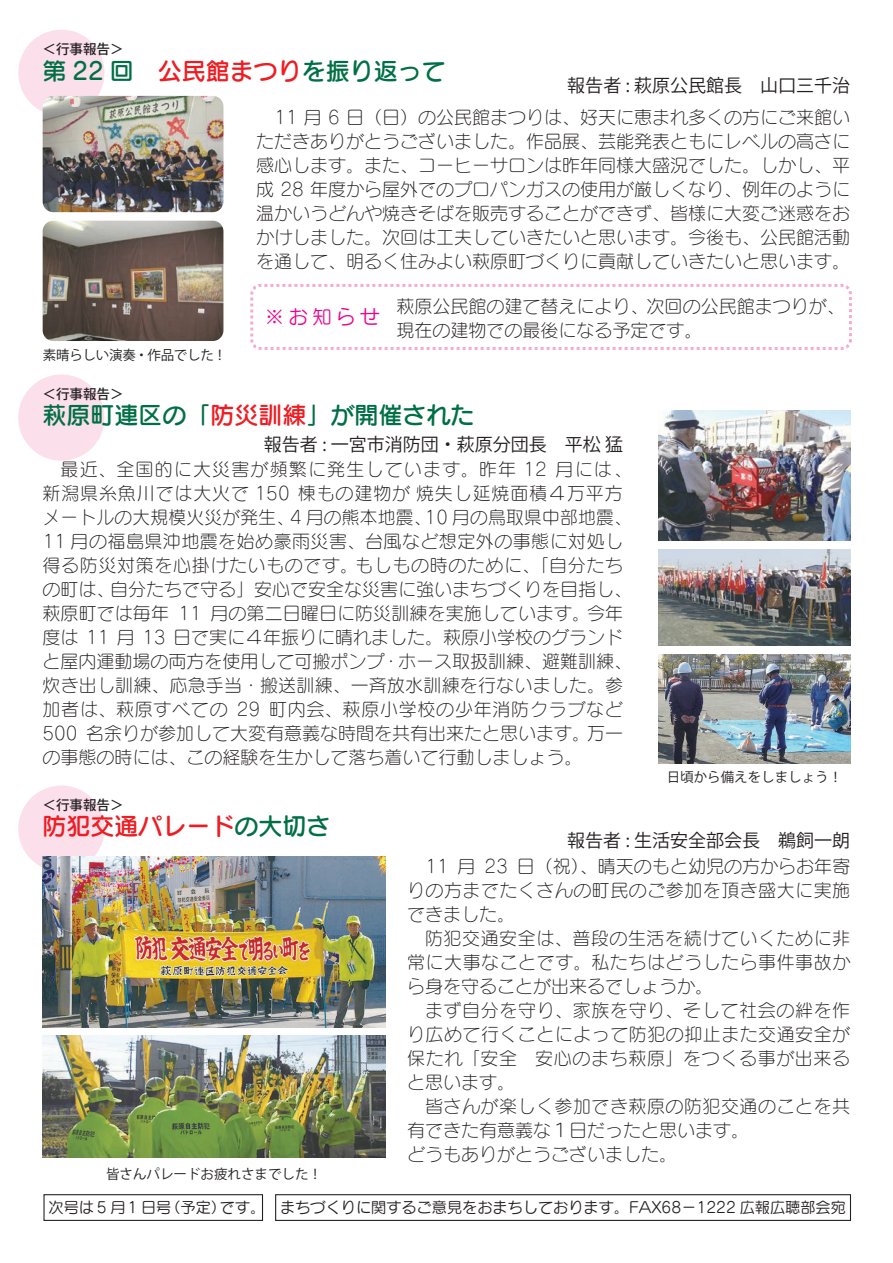
<style>
.page{position:relative;width:893px;height:1263px;background:#fff}
.page>*{position:absolute;margin:0;border:0;box-sizing:border-box;transform-origin:0 0}
.t1{font:24px "Seurat Pro DB";color:#016f45}
.t2{font:24px "Seurat Pro DB";color:#ee1d23}
.t3{font:19.5px "Seurat Pro M";color:#ed028c}
.t4{font:18px/24px "Seurat Pro L";letter-spacing:.01em;color:#231f20}
.t5{font:18px "Koz Go Pr 6 N";color:#231f20}
.t6{font:15.15px "Seurat Pro M";color:#231f20}
.t7{font:13.5px "Koz Go Pr 6 N";color:#231f20}
.t8{font:500 13.5px "Koz Go Pr 6 N";color:#231f20}
.t9{font:13.5px "Koz Go Pr 6 N";letter-spacing:-.02em;color:#231f20}
.s1{color:#ee1d23}
.s2{color:#016f45}
</style>
<div class="page">
<img style="left:43px;top:1036px;width:343px;height:121px">
<div style="left:250px;top:284px;width:602px;height:66px;border:3px dashed #f5adce;border-radius:9px"></div>
<div style="left:18px;top:30px;width:87px;height:86px;background:#fbdfeb;border-radius:50%"></div>
<div style="left:275px;top:1194px;width:576px;height:27px;border:1px solid #231f20"></div>
<div style="left:43px;top:1194px;width:220px;height:27px;border:1px solid #231f20"></div>
<div style="left:18px;top:374px;width:87px;height:87px;background:#fbdfeb;border-radius:50%"></div>
<div style="left:18px;top:785px;width:87px;height:87px;background:#fbdfeb;border-radius:50%"></div>
<img style="left:43px;top:96px;width:180px;height:116px">
<img style="left:43px;top:221px;width:180px;height:120px">
<img style="left:659px;top:411px;width:191px;height:130px">
<img style="left:659px;top:549px;width:191px;height:97px">
<img style="left:659px;top:654px;width:191px;height:109px">
<img style="left:43px;top:857px;width:343px;height:170px">
<p class="t8" style="left:43px;top:41px;width:82px">＜行事報告＞</p>
<h1 class="t1" style="left:43px;top:55px;width:405px">第 22 回　<span class="s1">公民館まつり</span>を振り返って</h1>
<p class="t5" style="left:567px;top:75px;width:284px">報告者 : 萩原公民館長　山口三千治</p>
<p class="t9" style="left:43px;top:347px;width:185px">素晴らしい演奏・作品でした！</p>
<p class="t8" style="left:43px;top:386px;width:82px">＜行事報告＞</p>
<p class="t4" style="left:256px;top:105px;width:596px;text-align:justify">　11 月 6 日（日）の公民館まつりは、好天に恵まれ多くの方にご来館いただきありがとうございました。作品展、芸能発表ともにレベルの高さに感心します。また、コーヒーサロンは昨年同様大盛況でした。しかし、平成 28 年度から屋外でのプロパンガスの使用が厳しくなり、例年のように温かいうどんや焼きそばを販売することができず、皆様に大変ご迷惑をおかけしました。次回は工夫していきたいと思います。今後も、公民館活動を通して、明るく住みよい萩原町づくりに貢献していきたいと思います。</p>
<p class="t4" style="left:396px;top:294px;width:450px">萩原公民館の建て替えにより、次回の公民館まつりが、現在の建物での最後になる予定です。</p>
<p class="t3" style="left:265px;top:304px;width:116px">※お知らせ</p>
<h1 class="t1" style="left:43px;top:399px;width:434px">萩原町連区の「<span class="s1">防災訓練</span>」が開催された</h1>
<p class="t5" style="left:264px;top:434px;width:361px">報告者 : 一宮市消防団・萩原分団長　平松 猛</p>
<p class="t4" style="left:43px;top:457px;width:591px;text-indent:18px">最近、全国的に大災害が頻繁に発生しています。昨年 12 月には、新潟県糸魚川では大火で 150 棟もの建物が 焼失し延焼面積４万平方メートルの大規模火災が発生、4 月の熊本地震、10 月の鳥取県中部地震、11 月の福島県沖地震を始め豪雨災害、台風など想定外の事態に対処し得る防災対策を心掛けたいものです。もしもの時のために、「自分たちの町は、自分たちで守る」安心で安全な災害に強いまちづくりを目指し、萩原町では毎年 11 月の第二日曜日に防災訓練を実施しています。今年度は 11 月 13 日で実に４年振りに晴れました。萩原小学校のグランドと屋内運動場の両方を使用して可搬ポンプ・ホース取扱訓練、避難訓練、炊き出し訓練、応急手当・搬送訓練、一斉放水訓練を行ないました。参加者は、萩原すべての 29 町内会、萩原小学校の少年消防クラブなど500 名余りが参加して大変有意義な時間を共有出来たと思います。万一の事態の時には、この経験を生かして落ち着いて行動しましょう。</p>
<p class="t8" style="left:43px;top:797px;width:82px">＜行事報告＞</p>
<p class="t7" style="left:667px;top:769px;width:177px">日頃から備えをしましょう！</p>
<h1 class="t2" style="left:43px;top:810px;width:290px">防犯交通パレード<span class="s2">の大切さ</span></h1>
<p class="t7" style="left:106px;top:1167px;width:217px">皆さんパレードお疲れさまでした！</p>
<p class="t5" style="left:567px;top:830px;width:284px">報告者 : 生活安全部会長　鵜飼一朗</p>
<p class="t4" style="left:407px;top:853px;width:445px">　11 月 23 日（祝）、晴天のもと幼児の方からお年寄りの方までたくさんの町民のご参加を頂き盛大に実施できました。<br>　防犯交通安全は、普段の生活を続けていくために非常に大事なことです。私たちはどうしたら事件事故から身を守ることが出来るでしょうか。<br>　まず自分を守り、家族を守り、そして社会の絆を作り広めて行くことによって防犯の抑止また交通安全が保たれ「安全　安心のまち萩原」をつくる事が出来ると思います。<br>　皆さんが楽しく参加でき萩原の防犯交通のことを共有できた有意義な１日だったと思います。<br>どうもありがとうございました。</p>
<p class="t6" style="left:49px;top:1197px;width:799px">次号は 5 月1 日号（予定）です。 まちづくりに関するご意見をおまちしております。FAX68－1222 広報広聴部会宛</p>
</div>
